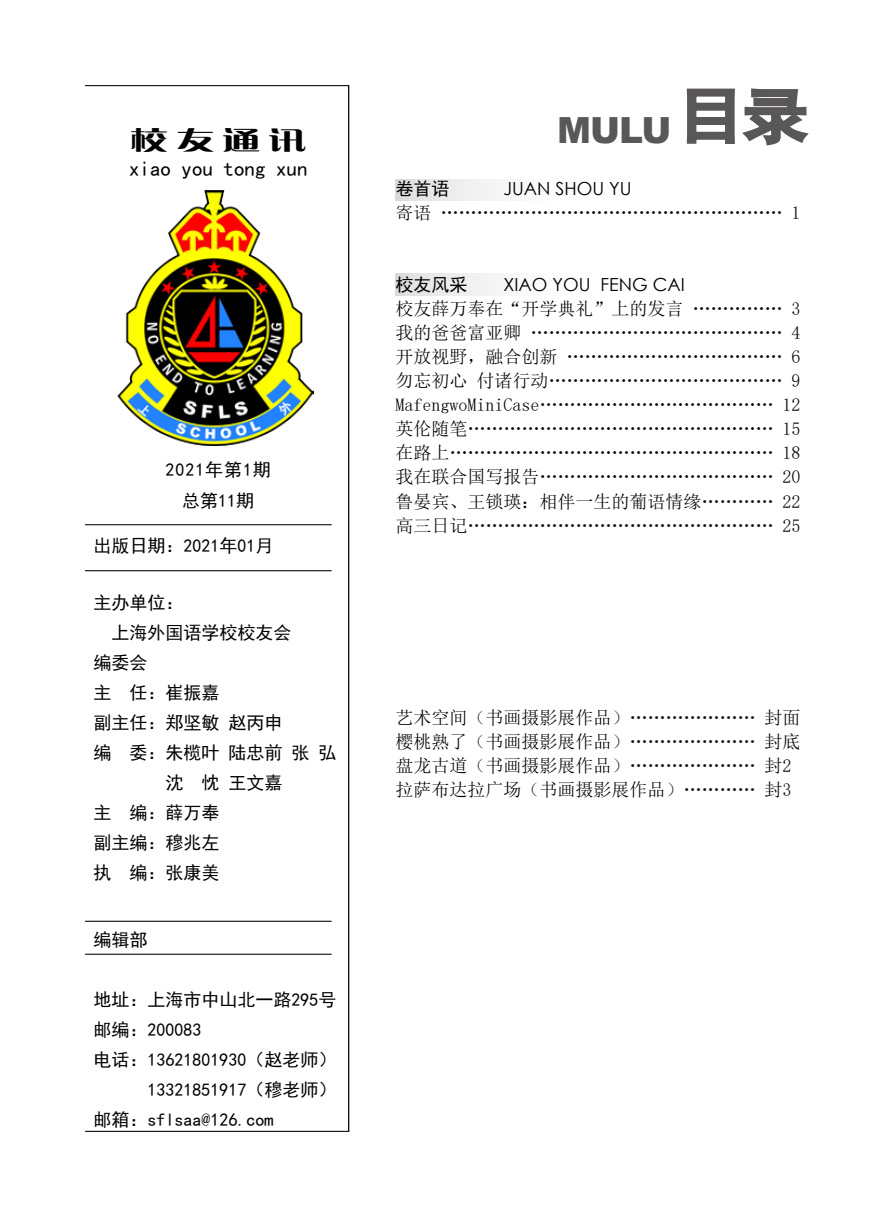
<style>
.page{position:relative;width:893px;height:1217px;background:#fff}
.page>*{position:absolute;margin:0;border:0;box-sizing:border-box;transform-origin:0 0}
.t1{font:60px "Sim Hei";color:#595757;scale:1.08 1}
.t2{font:900 36px "Arial";color:#595757}
.t3{font:25.5px "FZCQJW GB1 0";color:#000;scale:1.5 1}
.t4{font:21px "Sim Hei";color:#000}
.t5{font:18px/24px "Sim Sun";color:#000;text-align:justify}
.t6{font:18px "Sim Hei";color:#000}
.t7{font:18px "Century Gothic";color:#000}
.t8{font:18px "Sim Hei";letter-spacing:.05em;color:#000}
</style>
<div class="page">
<div style="left:395px;top:179px;width:413px;height:22px;background:linear-gradient(to right,#ececec,#fff)"></div>
<hr style="left:348px;top:85px;width:1px;height:1046px;background:#000">
<hr style="left:85px;top:1130px;width:264px;height:1px;background:#000">
<hr style="left:85px;top:85px;width:264px;height:1px;background:#000">
<svg style="left:686px;top:88px;width:123px;height:58px"></svg>
<hr style="left:85px;top:524px;width:247px;height:1px;background:#000">
<hr style="left:85px;top:920px;width:247px;height:1px;background:#000">
<hr style="left:85px;top:953px;width:247px;height:1px;background:#000">
<hr style="left:85px;top:570px;width:247px;height:1px;background:#000">
<div style="left:395px;top:274px;width:413px;height:21px;background:linear-gradient(to right,#ececec,#fff)"></div>
<img style="left:118px;top:190px;width:195px;height:255px">
<h3 class="t3" style="left:130px;top:126px;width:119px">校友通讯</h3>
<p class="t4" style="left:129px;top:157px;width:180px">xiao you tong xun</p>
<p class="t8" style="left:166px;top:461px;width:107px">2021年第1期</p>
<p class="t6" style="left:182px;top:491px;width:74px">总第11期</p>
<p class="t6" style="left:94px;top:536px;width:181px">出版日期：2021年01月</p>
<p class="t6" style="left:94px;top:593px;width:91px">主办单位：</p>
<p class="t6" style="left:112px;top:623px;width:181px">上海外国语学校校友会</p>
<p class="t6" style="left:94px;top:653px;width:55px">编委会</p>
<p class="t6" style="left:94px;top:683px;width:127px">主 任：崔振嘉</p>
<p class="t6" style="left:94px;top:713px;width:190px">副主任：郑坚敏 赵丙申</p>
<p class="t6" style="left:94px;top:743px;width:244px">编 委：朱榄叶 陆忠前 张 弘</p>
<p class="t6" style="left:166px;top:773px;width:118px">沈 忱 王文嘉</p>
<p class="t6" style="left:94px;top:803px;width:127px">主　编：薛万奉</p>
<p class="t6" style="left:94px;top:833px;width:145px">副主编：穆兆左　</p>
<p class="t6" style="left:94px;top:863px;width:127px">执 编：张康美</p>
<p class="t6" style="left:94px;top:930px;width:55px">编辑部</p>
<p class="t6" style="left:94px;top:990px;width:244px">地址：上海市中山北一路295号</p>
<p class="t6" style="left:94px;top:1020px;width:109px">邮编：200083</p>
<p class="t6" style="left:94px;top:1050px;width:244px">电话：13621801930（赵老师）</p>
<p class="t6" style="left:148px;top:1080px;width:190px">13321851917（穆老师）</p>
<p class="t6" style="left:94px;top:1110px;width:181px">邮箱：sflsaa@126.com</p>
<h2 class="t2" style="left:557px;top:104px;width:116px">MULU</h2>
<h1 class="t1" style="left:678px;top:85px;width:121px">目录</h1>
<p class="t6" style="left:395px;top:180px;width:55px">卷首语</p>
<p class="t7" style="left:503px;top:176px;width:130px">JUAN SHOU YU</p>
<p class="t5" style="left:395px;top:201px;width:406px">寄语 ………………………………………………… 1</p>
<p class="t6" style="left:395px;top:276px;width:73px">校友风采</p>
<p class="t7" style="left:503px;top:272px;width:183px">XIAO YOU FENG CAI</p>
<p class="t5" style="left:395px;top:297px;width:407px">校友薛万奉在“开学典礼”上的发言 …………… 3我的爸爸富亚卿 …………………………………… 4开放视野，融合创新 ……………………………… 6勿忘初心 付诸行动………………………………… 9<br>MafengwoMiniCase………………………………… 12英伦随笔…………………………………………… 15在路上……………………………………………… 18我在联合国写报告………………………………… 20鲁晏宾、王锁瑛：相伴一生的葡语情缘………… 22高三日记…………………………………………… 25</p>
<p class="t5" style="left:395px;top:705px;width:406px;text-align:left">艺术空间（书画摄影展作品）………………… 封面樱桃熟了（书画摄影展作品）………………… 封底盘龙古道（书画摄影展作品）………………… 封2拉萨布达拉广场（书画摄影展作品）………… 封3</p>
</div>
